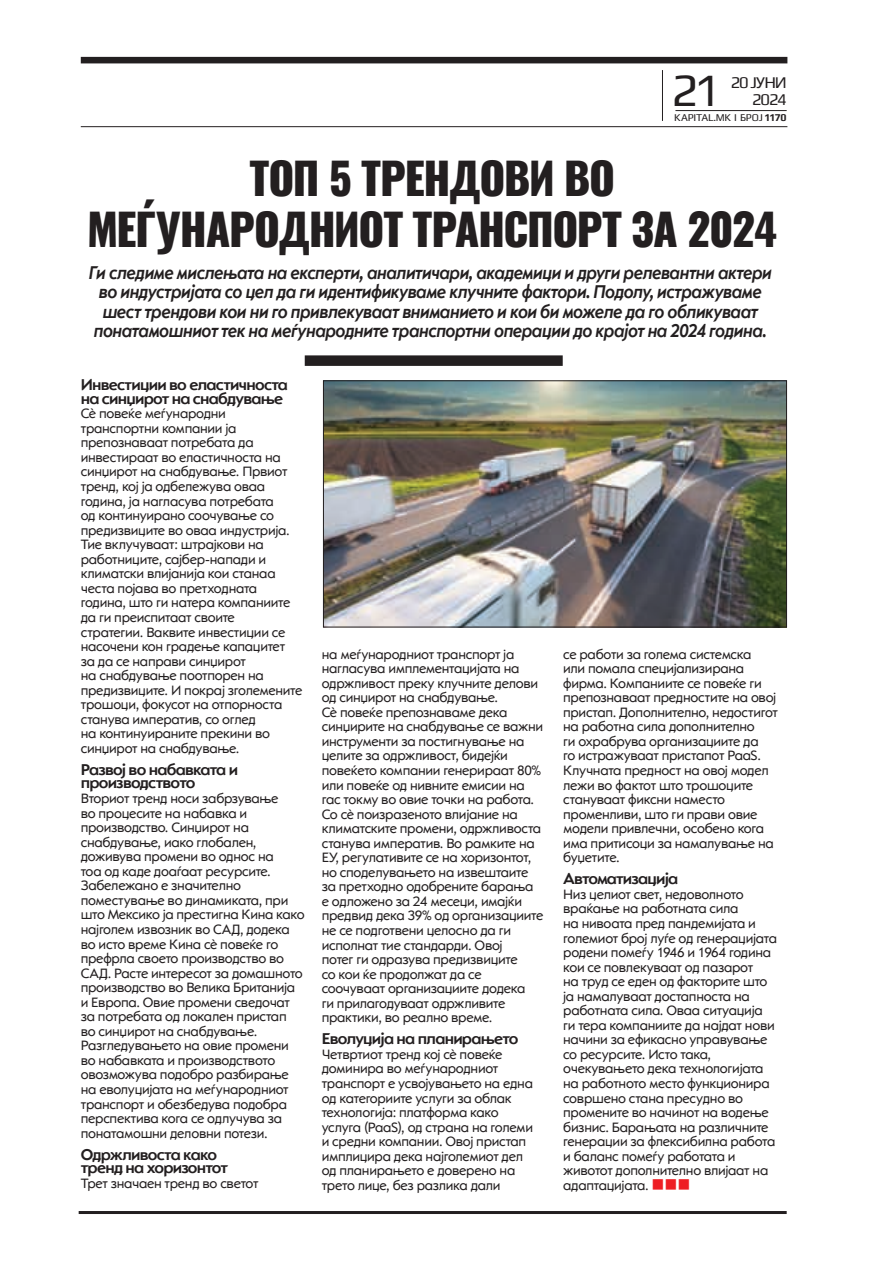
<style>
.page{position:relative;width:893px;height:1280px;background:#fff}
.page>*{position:absolute;margin:0;border:0;box-sizing:border-box;transform-origin:0 0}
.t1{font:46.5px "Play";color:#231f20}
.IME-OPEL{font:800 43.5px/51px "Oswald";letter-spacing:-.03em;color:#231f20;text-align:center}
.VESTI-TEKST-OPEL{font:italic 700 19.5px/19.5px "Opel Sans";letter-spacing:-.025em;color:#231f20;text-align:center;scale:.87 1}
.MEGUNASLOV-OPEL{font:700 16.5px/13.5px "Opel Sans";letter-spacing:-.045em;color:#231f20}
.t2{font:16.5px "Play";letter-spacing:-.065em;color:#231f20}
.TEKST-OPEL{font:14.25px/14.5px "Opel Sans";letter-spacing:-.02em;color:#231f20}
.t3{font:10.5px "Play";letter-spacing:-.015em;color:#231f20}
.s1{font-weight:700}
.s2{color:#ee1d23}
</style>
<div class="page">
<div style="left:81px;top:57px;width:706px;height:6px;background:#231f20"></div>
<hr style="left:81px;top:126px;width:706px;height:1px;background:#231f20">
<hr style="left:79px;top:1211px;width:708px;height:3px;background:#231f20">
<hr style="left:675px;top:110px;width:112px;height:1px;background:#231f20">
<hr style="left:662px;top:70px;width:1px;height:51px;background:#231f20">
<img style="left:325px;top:383px;width:460px;height:242px">
<div style="left:323px;top:381px;width:464px;height:246px;border:1px solid #231f20"></div>
<div style="left:305px;top:355px;width:258px;height:11px;background:#231f20"></div>
<h1 class="t1" style="left:671px;top:62px;width:50px">21</h1>
<p class="t2" style="left:731px;top:73px;width:57px">20 ЈУНИ</p>
<p class="t2" style="left:752px;top:90px;width:36px">2024</p>
<p class="t3" style="left:674px;top:111px;width:114px">KAPITAL.MK I БРОЈ <span class="s1">1170</span></p>
<p class="IME-OPEL" style="left:87px;top:155px;width:692px">ТОП 5 ТРЕНДОВИ ВО<br>МЕЃУНАРОДНИОТ ТРАНСПОРТ ЗА 2024</p>
<p class="VESTI-TEKST-OPEL" style="left:89px;top:262px;width:786px">Ги следиме мислењата на експерти, аналитичари, академици и други релевантни актери во индустријата со цел да ги идентификуваме клучните фактори. Подолу, истражуваме шест трендови кои ни го привлекуваат вниманието и кои би можеле да го обликуваат понатамошниот тек на меѓународните транспортни операции до крајот на 2024 година.</p>
<p class="MEGUNASLOV-OPEL" style="left:81px;top:378px;width:209px">Инвестиции во еластичноста на синџирот на снабдување</p>
<p class="TEKST-OPEL" style="left:81px;top:406px;width:223px">Сè повеќе меѓународни транспортни компании ја препознаваат потребата да инвестираат во еластичноста на синџирот на снабдување. Првиот тренд, кој ја одбележува оваа година, ја нагласува потребата<br>од континуирано соочување со предизвиците во оваа индустрија.<br>Тие вклучуваат: штрајкови на работниците, сајбер-напади и климатски влијанија кои станаа честа појава во претходната година, што ги натера компаниите да ги преиспитаат своите<br>стратегии. Ваквите инвестиции се насочени кон градење капацитет за да се направи синџирот<br>на снабдување поотпорен на предизвиците. И покрај зголемените трошоци, фокусот на отпорноста станува императив, со оглед<br>на континуираните прекини во синџирот на снабдување.</p>
<p class="MEGUNASLOV-OPEL" style="left:81px;top:762px;width:159px">Развој во набавката и производството</p>
<p class="TEKST-OPEL" style="left:81px;top:791px;width:225px">Вториот тренд носи забрзување<br>во процесите на набавка и производство. Синџирот на снабдување, иако глобален, доживува промени во однос на<br>тоа од каде доаѓаат ресурсите.<br>Забележано е значително поместување во динамиката, при што Мексико ја престигна Кина како најголем извозник во САД, додека во исто време Кина сè повеќе го префрла своето производство во<br>САД. Расте интересот за домашното производство во Велика Британија и Европа. Овие промени сведочат за потребата од локален пристап во синџирот на снабдување.<br>Разгледувањето на овие промени во набавката и производството овозможува подобро разбирање на еволуцијата на меѓународниот транспорт и обезбедува подобра перспектива кога се одлучува за понатамошни деловни потези.</p>
<p class="MEGUNASLOV-OPEL" style="left:81px;top:1147px;width:149px">Одржливоста како тренд на хоризонтот</p>
<p class="TEKST-OPEL" style="left:81px;top:1175px;width:179px">Трет значаен тренд во светот</p>
<p class="TEKST-OPEL" style="left:563px;top:646px;width:216px">се работи за голема системска<br>или помала специјализирана фирма. Компаниите се повеќе ги препознаваат предностите на овој пристап. Дополнително, недостигот на работна сила дополнително<br>ги охрабрува организациите да<br>го истражуваат пристапот PaaS.<br>Клучната предност на овој модел лежи во фактот што трошоците стануваат фиксни наместо променливи, што ги прави овие модели привлечни, особено кога има притисоци за намалување на буџетите.</p>
<p class="MEGUNASLOV-OPEL" style="left:563px;top:872px;width:117px">Автоматизација</p>
<p class="TEKST-OPEL" style="left:563px;top:887px;width:215px">Низ целиот свет, недоволното враќање на работната сила<br>на нивоата пред пандемијата и големиот број луѓе од генерацијата родени помеѓу 1946 и 1964 година кои се повлекуваат од пазарот<br>на труд се еден од факторите што ја намалуваат достапноста на работната сила. Оваа ситуација ги тера компаниите да најдат нови начини за ефикасно управување со ресурсите. Исто така, очекувањето дека технологијата на работното место функционира совршено стана пресудно во промените во начинот на водење бизнис. Барањата на различните генерации за флексибилна работа и баланс помеѓу работата и животот дополнително влијаат на адаптацијата. <span class="s2">■■■</span></p>
<p class="TEKST-OPEL" style="left:322px;top:646px;width:223px">на меѓународниот транспорт ја нагласува имплементацијата на одржливост преку клучните делови од синџирот на снабдување.<br>Сè повеќе препознаваме дека синџирите на снабдување се важни инструменти за постигнување на целите за одржливост, бидејќи повеќето компании генерираат 80% или повеќе од нивните емисии на гас токму во овие точки на работа.<br>Со сè поизразеното влијание на климатските промени, одржливоста станува императив. Во рамките на<br>ЕУ, регулативите се на хоризонтот, но споделувањето на извештаите за претходно одобрените барања е одложено за 24 месеци, имајќи предвид дека 39% од организациите не се подготвени целосно да ги исполнат тие стандарди. Овој<br>потег ги одразува предизвиците<br>со кои ќе продолжат да се соочуваат организациите додека<br>ги прилагодуваат одржливите практики, во реално време.</p>
<p class="MEGUNASLOV-OPEL" style="left:322px;top:1032px;width:198px">Еволуција на планирањето</p>
<p class="TEKST-OPEL" style="left:322px;top:1047px;width:213px">Четвртиот тренд кој сè повеќе доминира во меѓународниот транспорт е усвојувањето на една од категориите услуги за облак технологија: платформа како услуга (PaaS), од страна на големи и средни компании. Овој пристап имплицира дека најголемиот дел од планирањето е доверено на трето лице, без разлика дали</p>
</div>
